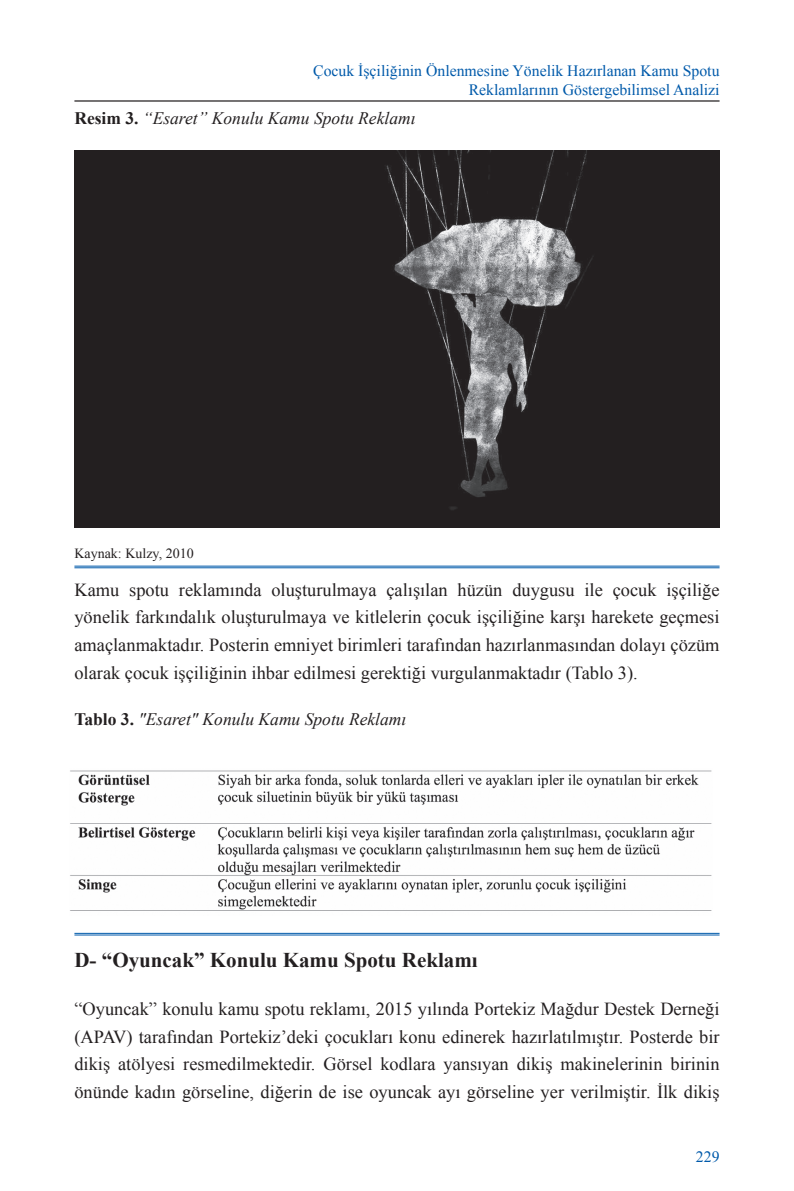
<style>
.page{position:relative;width:794px;height:1191px;background:#fff}
.page>*{position:absolute;margin:0;border:0;box-sizing:border-box;transform-origin:0 0}
.t1{font:700 21px "Times New Roman";color:#231f20}
.t2{font:18.38px/27.7px "Times New Roman";color:#231f20;text-align:justify}
.t3{font:italic 17.5px "Times New Roman";color:#231f20}
.t4{font:15.75px/18.9px "Times New Roman";color:#015aaa;text-align:right}
.t5{font:14px "Times New Roman";color:#231f20}
.s1{font-weight:700;font-style:normal}
</style>
<div class="page">
<hr style="left:74px;top:100px;width:645px;height:2px;background:#231f20">
<hr style="left:74px;top:566px;width:645px;height:1px;background:#015aaa">
<hr style="left:74px;top:567px;width:645px;height:1px;background:#015aaa">
<img style="left:74px;top:150px;width:645px;height:377px">
<img style="left:70px;top:770px;width:642px;height:141px">
<hr style="left:74px;top:933px;width:645px;height:1px;background:#015aaa">
<hr style="left:74px;top:934px;width:645px;height:1px;background:#015aaa">
<p class="t4" style="left:313px;top:61px;width:408px">Çocuk İşçiliğinin Önlenmesine Yönelik Hazırlanan Kamu Spotu<br>Reklamlarının Göstergebilimsel Analizi</p>
<p class="t3" style="left:74px;top:106px;width:343px"><span class="s1">Resim 3.</span> “Esaret” Konulu Kamu Spotu Reklamı</p>
<p class="t5" style="left:74px;top:544px;width:121px">Kaynak: Kulzy, 2010</p>
<p class="t2" style="left:74px;top:575px;width:646px">Kamu spotu reklamında oluşturulmaya çalışılan hüzün duygusu ile çocuk işçiliğe yönelik farkındalık oluşturulmaya ve kitlelerin çocuk işçiliğine karşı harekete geçmesi amaçlanmaktadır. Posterin emniyet birimleri tarafından hazırlanmasından dolayı çözüm olarak çocuk işçiliğinin ihbar edilmesi gerektiği vurgulanmaktadır (Tablo 3).</p>
<p class="t3" style="left:74px;top:707px;width:333px"><span class="s1">Tablo 3.</span> "Esaret" Konulu Kamu Spotu Reklamı</p>
<p class="t1" style="left:74px;top:945px;width:405px">D- “Oyuncak” Konulu Kamu Spotu Reklamı</p>
<p class="t2" style="left:74px;top:995px;width:646px">“Oyuncak” konulu kamu spotu reklamı, 2015 yılında Portekiz Mağdur Destek Derneği (APAV) tarafından Portekiz’deki çocukları konu edinerek hazırlatılmıştır. Posterde bir dikiş atölyesi resmedilmektedir. Görsel kodlara yansıyan dikiş makinelerinin birinin önünde kadın görseline, diğerin de ise oyuncak ayı görseline yer verilmiştir. İlk dikiş</p>
<p class="t4" style="left:696px;top:1147px;width:25px">229</p>
</div>
